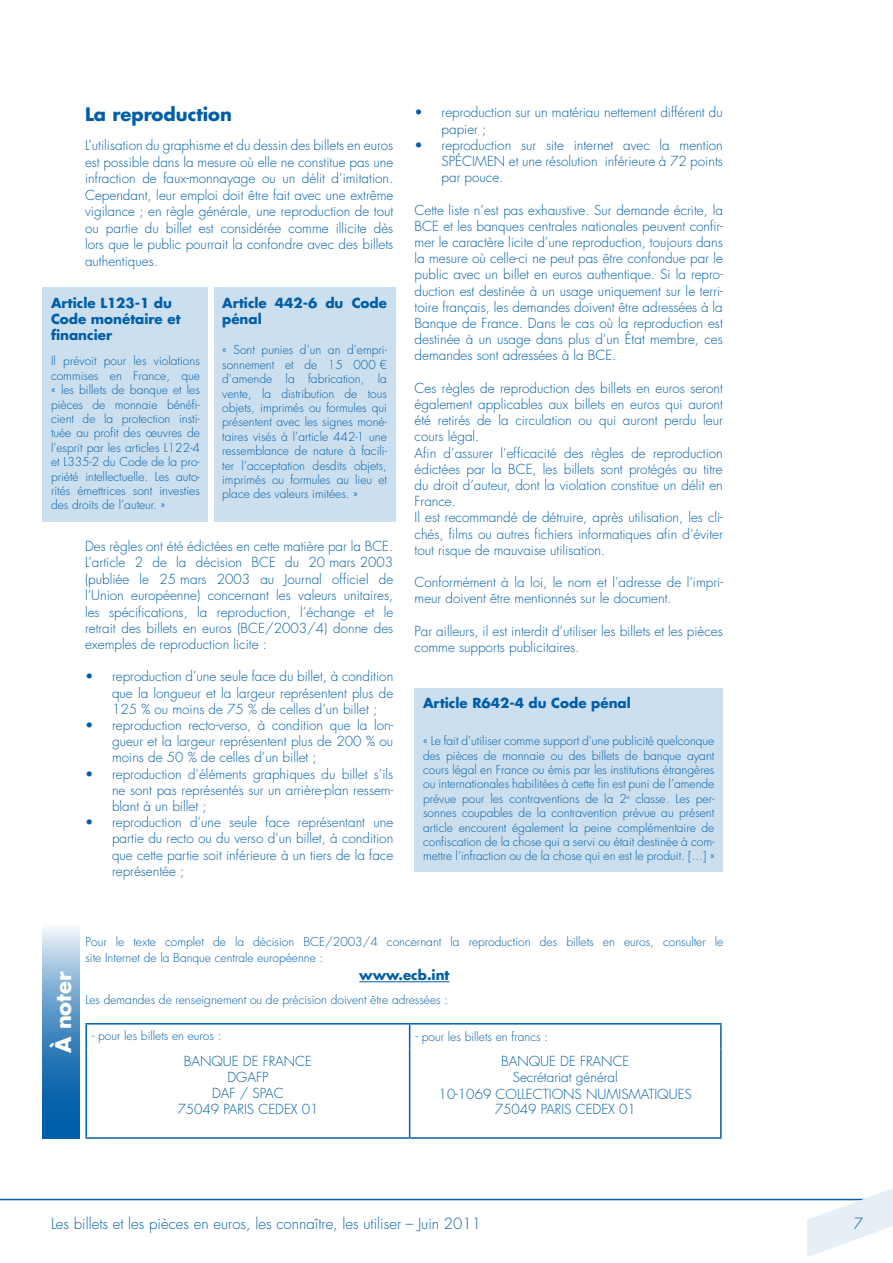
<style>
.page{position:relative;width:893px;height:1263px;background:#fff}
.page>*{position:absolute;margin:0;border:0;box-sizing:border-box;transform-origin:0 0}
.t1{font:700 21px "Futura Std";color:#fff}
.t2{font:700 18px "Futura Std";color:#005ea8}
.t3{font:300 15px "Futura Std";color:#0060a9}
.t4{font:300 13.5px/16.2px "Futura Std";color:#005ea8;text-align:justify}
.t5{font:700 13.5px/16.2px "Futura Std";color:#005ea8}
.t6{font:300 12px/14.4px "Futura Std";color:#005ea8;text-align:justify}
.s1{font-size:13.5px}
</style>
<div class="page">
<hr style="left:0;top:1199px;width:893px;height:1px;background:#0060a9">
<svg style="left:807px;top:1188px;width:86px;height:69px"></svg>
<div style="left:214px;top:288px;width:181px;height:234px;background:#ccdfee"></div>
<div style="left:415px;top:688px;width:308px;height:184px;background:#ccdfee"></div>
<hr style="left:359px;top:981px;width:90px;height:1px;background:#005ea8">
<hr style="left:85px;top:1023px;width:325px;height:1px;background:#005ea8">
<hr style="left:85px;top:1024px;width:2px;height:25px;background:#005ea8">
<hr style="left:410px;top:1023px;width:312px;height:1px;background:#005ea8">
<svg style="left:409px;top:1024px;width:1px;height:25px"></svg>
<hr style="left:720px;top:1024px;width:2px;height:25px;background:#005ea8">
<hr style="left:85px;top:1049px;width:2px;height:88px;background:#005ea8">
<hr style="left:409px;top:1049px;width:1px;height:88px;background:#005ea8">
<hr style="left:720px;top:1049px;width:2px;height:88px;background:#005ea8">
<hr style="left:85px;top:1137px;width:325px;height:2px;background:#005ea8">
<hr style="left:410px;top:1137px;width:312px;height:2px;background:#005ea8">
<svg style="left:43px;top:927px;width:36px;height:211px;background:#5593c5"></svg>
<div style="left:43px;top:288px;width:165px;height:234px;background:#ccdfee"></div>
<h2 class="t2" style="left:85px;top:102px;width:149px">La reproduction</h2>
<p class="t4" style="left:85px;top:138px;width:310px">L’utilisation du graphisme et du dessin des billets en euros est possible dans la mesure où elle ne constitue pas une infraction de faux-monnayage ou un délit d’imitation.<br>Cependant, leur emploi doit être fait avec une extrême vigilance ; en règle générale, une reproduction de tout ou partie du billet est considérée comme illicite dès lors que le public pourrait la confondre avec des billets authentiques.</p>
<p class="t5" style="left:51px;top:294px;width:131px">Article L123-1 du<br>Code monétaire et financier</p>
<p class="t6" style="left:51px;top:354px;width:150px">Il prévoit pour les violations commises en France, que « les billets de banque et les pièces de monnaie bénéfi&shy;cient de la protection insti&shy;tuée au profit des œuvres de l’esprit par les articles L122-4 et L335-2 du Code de la pro&shy;priété intellectuelle. Les auto&shy;rités émettrices sont investies des droits de l’auteur. »</p>
<p class="t5" style="left:222px;top:294px;width:166px">Article 442-6 du Code pénal</p>
<p class="t6" style="left:222px;top:343px;width:166px">« Sont punies d’un an d’empri&shy;sonnement et de 15 000 € d’amende la fabrication, la vente, la distribution de tous objets, imprimés ou formules qui présentent avec les signes moné&shy;taires visés à l’article 442-1 une ressemblance de nature à facili&shy;ter l’acceptation desdits objets, imprimés ou formules au lieu et place des valeurs imitées. »</p>
<p class="t4" style="left:85px;top:538px;width:310px">Des règles ont été édictées en cette matière par la BCE.<br>L’article 2 de la décision BCE du 20 mars 2003 (publiée le 25 mars 2003 au Journal officiel de l’u nion européenne) concernant les valeurs unitaires, les spécifications, la reproduction, l’échange et le retrait des billets en euros (BCE/2003/4) donne des exemples de reproduction licite :</p>
<p class="t4" style="left:112px;top:669px;width:283px;text-indent:-27px">• reproduction d’une seule face du billet, à condition que la longueur et la largeur représentent plus de 125 % ou moins de 75 % de celles d’un billet ;</p>
<p class="t4" style="left:112px;top:717px;width:283px;text-indent:-27px">• reproduction recto-verso, à condition que la lon&shy;gueur et la largeur représentent plus de 200 % ou moins de 50 % de celles d’un billet ;</p>
<p class="t4" style="left:112px;top:766px;width:283px;text-indent:-27px">• reproduction d’éléments graphiques du billet s’ils ne sont pas représentés sur un arrière-plan ressem&shy;blant à un billet ;</p>
<p class="t4" style="left:112px;top:815px;width:283px;text-indent:-27px">• reproduction d’une seule face représentant une partie du recto ou du verso d’un billet, à condition que cette partie soit inférieure à un tiers de la face représentée ;</p>
<p class="t4" style="left:442px;top:105px;width:283px;text-indent:-27px">• reproduction sur un matériau nettement différent du papier ;</p>
<p class="t4" style="left:442px;top:137px;width:283px;text-indent:-27px">• reproduction sur site internet avec la mention SPéCIMEN et une résolution inférieure à 72 points par pouce.</p>
<p class="t4" style="left:415px;top:202px;width:310px">Cette liste n’est pas exhaustive. Sur demande écrite, la BCE et les banques centrales nationales peuvent confir&shy;mer le caractère licite d’une reproduction, toujours dans la mesure où celle-ci ne peut pas être confondue par le public avec un billet en euros authentique. Si la repro&shy;duction est destinée à un usage uniquement sur le terri&shy;toire français, les demandes doivent être adressées à la Banque de France. Dans le cas où la reproduction est destinée à un usage dans plus d’un État membre, ces demandes sont adressées à la BCE.</p>
<p class="t4" style="left:415px;top:380px;width:310px;text-align:left">Ces règles de reproduction des billets en euros seront également applicables aux billets en euros qui auront été retirés de la circulation ou qui auront perdu leur cours légal.<br>Afin d’assurer l’efficacité des règles de reproduction édictées par la BCE, les billets sont protégés au titre du droit d’auteur, dont la violation constitue un délit en France.<br>Il est recommandé de détruire, après utilisation, les cli&shy;chés, films ou autres fichiers informatiques afin d’éviter tout risque de mauvaise utilisation.</p>
<p class="t4" style="left:415px;top:575px;width:310px">Conformément à la loi, le nom et l’adresse de l’impri&shy;meur doivent être mentionnés sur le document.</p>
<p class="t4" style="left:415px;top:623px;width:310px">Par ailleurs, il est interdit d’utiliser les billets et les pièces comme supports publicitaires.</p>
<p class="t5" style="left:423px;top:695px;width:209px">Article R642-4 du Code pénal</p>
<p class="t6" style="left:423px;top:734px;width:293px">« Le fait d’utiliser comme support d’une publicité quelconque des pièces de monnaie ou des billets de banque ayant cours légal en France ou émis par les institutions étrangères ou internationales habilitées à cette fin est puni de l’amende prévue pour les contraventions de la 2<sup>e</sup> classe. Les per&shy;sonnes coupables de la contravention prévue au présent article encourent également la peine complémentaire de confiscation de la chose qui a servi ou était destinée à com&shy;mettre l’infraction ou de la chose qui en est le produit. [...] »</p>
<h1 class="t1" style="left:49px;top:1053px;width:83px;rotate:-90deg">À noter</h1>
<p class="t6" style="left:85px;top:934px;width:639px;line-height:16.2px">Pour le texte complet de la décision BCE/2003/4 concernant la reproduction des billets en euros, consulter le site i nternet de la Banque centrale européenne :</p>
<p class="t5" style="left:359px;top:967px;width:92px">www.ecb.int</p>
<p class="t6" style="left:85px;top:993px;width:364px">Les demandes de renseignement ou de précision doivent être adressées :</p>
<p class="t6" style="left:92px;top:1028px;width:131px">- pour les billets en euros :</p>
<p class="t6" style="left:416px;top:1030px;width:134px"><span class="s1">-</span> pour les billets en francs :</p>
<p class="t4" style="left:184px;top:1053px;width:18px">Banque</p>
<p class="t4" style="left:243px;top:1053px;width:36px">de France</p>
<p class="t4" style="left:227px;top:1069px;width:42px">DGAFP</p>
<p class="t4" style="left:212px;top:1085px;width:73px">DAF / SPAC</p>
<p class="t4" style="left:177px;top:1102px;width:59px">75049 Paris</p>
<p class="t4" style="left:258px;top:1102px;width:9px">cede</p>
<p class="t4" style="left:291px;top:1102px;width:29px">x 01</p>
<p class="t4" style="left:501px;top:1053px;width:18px">Banque</p>
<p class="t4" style="left:560px;top:1053px;width:36px">de France</p>
<p class="t4" style="left:513px;top:1070px;width:107px">Secrétariat général</p>
<p class="t4" style="left:439px;top:1086px;width:76px">10-1069 Collections</p>
<p class="t4" style="left:586px;top:1086px;width:10px">numismatiques</p>
<p class="t4" style="left:495px;top:1101px;width:59px">75049 Paris</p>
<p class="t4" style="left:576px;top:1101px;width:9px">cede</p>
<p class="t4" style="left:608px;top:1101px;width:29px">x 01</p>
<p class="t3" style="left:51px;top:1214px;width:432px">Les billets et les pièces en euros, les connaître, les utiliser – Juin 2011</p>
<p class="t3" style="left:854px;top:1214px;width:11px">7</p>
</div>
